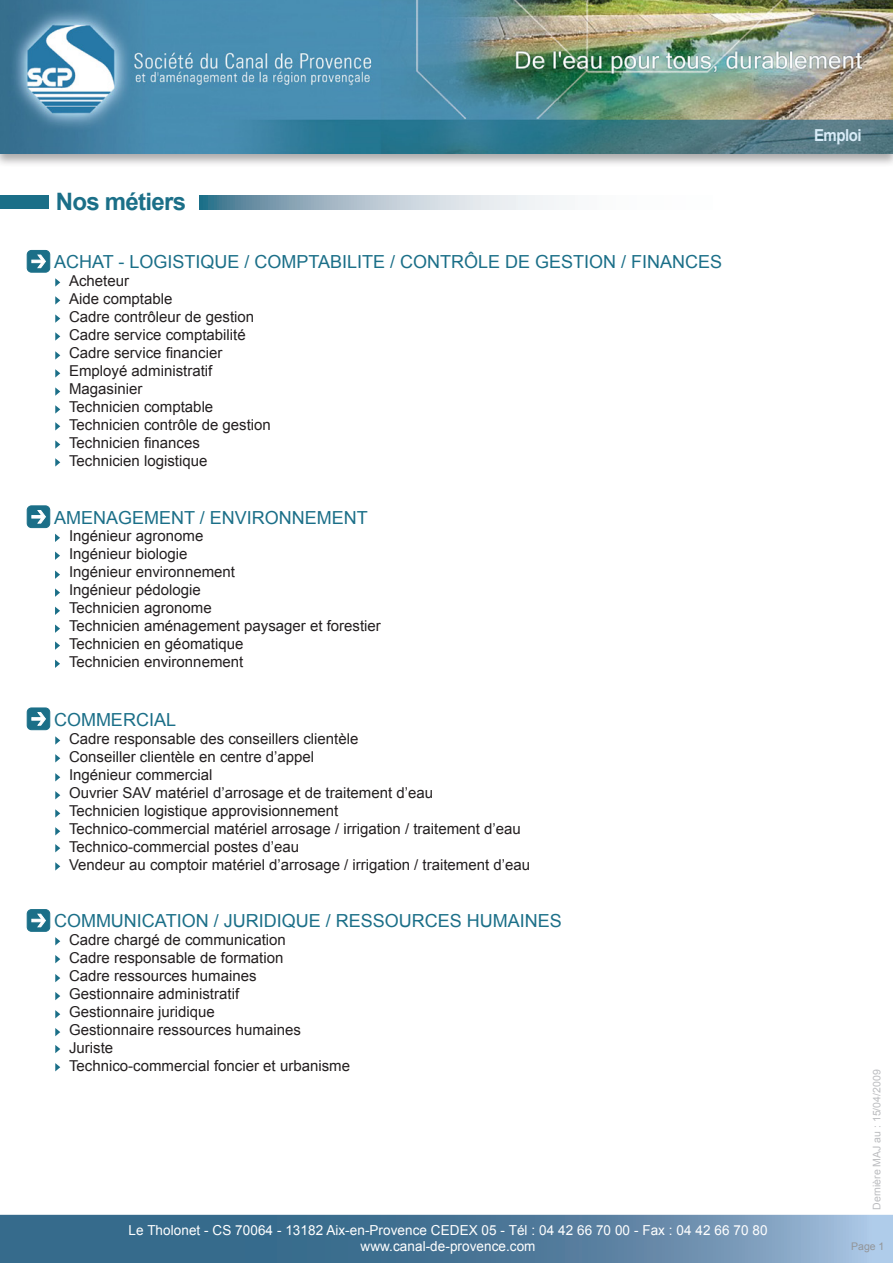
<style>
.page{position:relative;width:893px;height:1263px;background:#fff}
.page>*{position:absolute;margin:0;border:0;box-sizing:border-box;transform-origin:0 0}
.t1{font:700 24px "Arial";letter-spacing:-.03em;color:#1b6f88}
.t2{font:18px "Arial";color:#1b6f88}
.t3{font:700 16.5px "Arial";letter-spacing:-.03em;color:#d8ecf8;scale:.91 1}
.t4{font:15px/18px "Arial";color:#231f20}
.t5{font:13.8px/16.2px "Arial";letter-spacing:.005em;color:#fff;text-align:center}
.t6{font:10.5px "Arial";color:#bcbdc0}
.t7{font:10.5px "Arial";color:#939598}
</style>
<div class="page">
<svg style="left:0;top:1215px;width:893px;height:48px;background:#547fa0"></svg>
<div style="left:0;top:0;width:893px;height:168px;background:#231f20;opacity:.38"></div>
<img style="left:0;top:0;width:893px;height:153px">
<div style="left:27px;top:250px;width:23px;height:22px;background:#1b6f88;border-radius:4px"></div>
<div style="left:27px;top:250px;width:23px;height:22px;border:1px solid #1b6f88;border-radius:4px"></div>
<svg style="left:32px;top:255px;width:14px;height:13px"></svg>
<div style="left:27px;top:506px;width:23px;height:22px;background:#1b6f88;border-radius:4px"></div>
<div style="left:27px;top:506px;width:23px;height:22px;border:1px solid #1b6f88;border-radius:4px"></div>
<svg style="left:32px;top:510px;width:14px;height:13px"></svg>
<div style="left:0;top:195px;width:48px;height:14px;background:#1b6f88"></div>
<svg style="left:200px;top:196px;width:367px;height:13px;background:#b0c3ce"></svg>
<div style="left:27px;top:708px;width:23px;height:22px;background:#1b6f88;border-radius:4px"></div>
<div style="left:27px;top:708px;width:23px;height:22px;border:1px solid #1b6f88;border-radius:4px"></div>
<svg style="left:32px;top:712px;width:14px;height:13px"></svg>
<div style="left:27px;top:909px;width:23px;height:22px;background:#1b6f88;border-radius:4px"></div>
<div style="left:27px;top:909px;width:23px;height:22px;border:1px solid #1b6f88;border-radius:4px"></div>
<svg style="left:32px;top:914px;width:14px;height:13px"></svg>
<svg style="left:55px;top:278px;width:5px;height:9px"></svg>
<svg style="left:55px;top:296px;width:5px;height:9px"></svg>
<svg style="left:55px;top:314px;width:5px;height:9px"></svg>
<svg style="left:55px;top:534px;width:5px;height:8px"></svg>
<svg style="left:55px;top:332px;width:5px;height:9px"></svg>
<svg style="left:55px;top:551px;width:5px;height:9px"></svg>
<svg style="left:55px;top:351px;width:5px;height:9px"></svg>
<svg style="left:55px;top:570px;width:5px;height:9px"></svg>
<svg style="left:55px;top:369px;width:5px;height:9px"></svg>
<svg style="left:55px;top:588px;width:5px;height:9px"></svg>
<svg style="left:55px;top:422px;width:5px;height:8px"></svg>
<svg style="left:55px;top:641px;width:5px;height:9px"></svg>
<svg style="left:55px;top:387px;width:5px;height:9px"></svg>
<svg style="left:55px;top:607px;width:5px;height:8px"></svg>
<svg style="left:55px;top:440px;width:5px;height:9px"></svg>
<svg style="left:55px;top:660px;width:5px;height:8px"></svg>
<svg style="left:55px;top:405px;width:5px;height:9px"></svg>
<svg style="left:55px;top:624px;width:5px;height:9px"></svg>
<svg style="left:55px;top:458px;width:5px;height:9px"></svg>
<svg style="left:55px;top:736px;width:5px;height:9px"></svg>
<svg style="left:55px;top:754px;width:5px;height:8px"></svg>
<svg style="left:55px;top:773px;width:5px;height:8px"></svg>
<svg style="left:55px;top:791px;width:5px;height:8px"></svg>
<svg style="left:55px;top:844px;width:5px;height:8px"></svg>
<svg style="left:55px;top:809px;width:5px;height:9px"></svg>
<svg style="left:55px;top:862px;width:5px;height:8px"></svg>
<svg style="left:55px;top:827px;width:5px;height:8px"></svg>
<svg style="left:55px;top:937px;width:5px;height:8px"></svg>
<svg style="left:55px;top:955px;width:5px;height:8px"></svg>
<svg style="left:55px;top:974px;width:5px;height:8px"></svg>
<svg style="left:55px;top:992px;width:5px;height:8px"></svg>
<svg style="left:55px;top:1045px;width:5px;height:8px"></svg>
<svg style="left:55px;top:1010px;width:5px;height:8px"></svg>
<svg style="left:55px;top:1063px;width:5px;height:8px"></svg>
<svg style="left:55px;top:1028px;width:5px;height:8px"></svg>
<h1 class="t1" style="left:56px;top:186px;width:132px">Nos métiers</h1>
<p class="t2" style="left:54px;top:250px;width:670px">ACHAT - LOGISTIQUE / COMPTABILITE / CONTRÔLE DE GESTION / FINANCES</p>
<p class="t4" style="left:69px;top:272px;width:203px">Acheteur<br>Aide comptable<br>Cadre contrôleur de gestion<br>Cadre service comptabilité<br>Cadre service financier<br>Employé administratif<br>Magasinier<br>Technicien comptable<br>Technicien contrôle de gestion<br>Technicien finances<br>Technicien logistique</p>
<p class="t2" style="left:54px;top:506px;width:315px">AMENAGEMENT / ENVIRONNEMENT</p>
<p class="t4" style="left:69px;top:527px;width:313px">Ingénieur agronome<br>Ingénieur biologie<br>Ingénieur environnement<br>Ingénieur pédologie<br>Technicien agronome<br>Technicien aménagement paysager et forestier<br>Technicien en géomatique<br>Technicien environnement</p>
<p class="t2" style="left:54px;top:707px;width:124px">COMMERCIAL</p>
<p class="t4" style="left:69px;top:729px;width:463px">Cadre responsable des conseillers clientèle<br>Conseiller clientèle en centre d’appel<br>Ingénieur commercial<br>Ouvrier SAV matériel d’arrosage et de traitement d’eau<br>Technicien logistique approvisionnement<br>Technico-commercial matériel arrosage / irrigation / traitement d’eau Technico-commercial postes d’eau<br>Vendeur au comptoir matériel d’arrosage / irrigation / traitement d’eau</p>
<p class="t2" style="left:54px;top:909px;width:509px">COMMUNICATION / JURIDIQUE / RESSOURCES HUMAINES</p>
<p class="t4" style="left:69px;top:931px;width:282px">Cadre chargé de communication<br>Cadre responsable de formation<br>Cadre ressources humaines<br>Gestionnaire administratif<br>Gestionnaire juridique<br>Gestionnaire ressources humaines<br>Juriste<br>Technico-commercial foncier et urbanisme</p>
<p class="t5" style="left:129px;top:1222px;width:640px">Le Tholonet - CS 70064 - 13182 Aix-en-Provence CEDEX 05 - Tél : 04 42 66 70 00 - Fax : 04 42 66 70 80 www.canal-de-provence.com</p>
<p class="t3" style="left:814px;top:125px;width:54px">Emploi</p>
<p class="t6" style="left:870px;top:1210px;width:142px;rotate:-90deg">Dernière MAJ au : 15/04/2009</p>
<p class="t7" style="left:851px;top:1239px;width:35px">Page 1</p>
</div>
